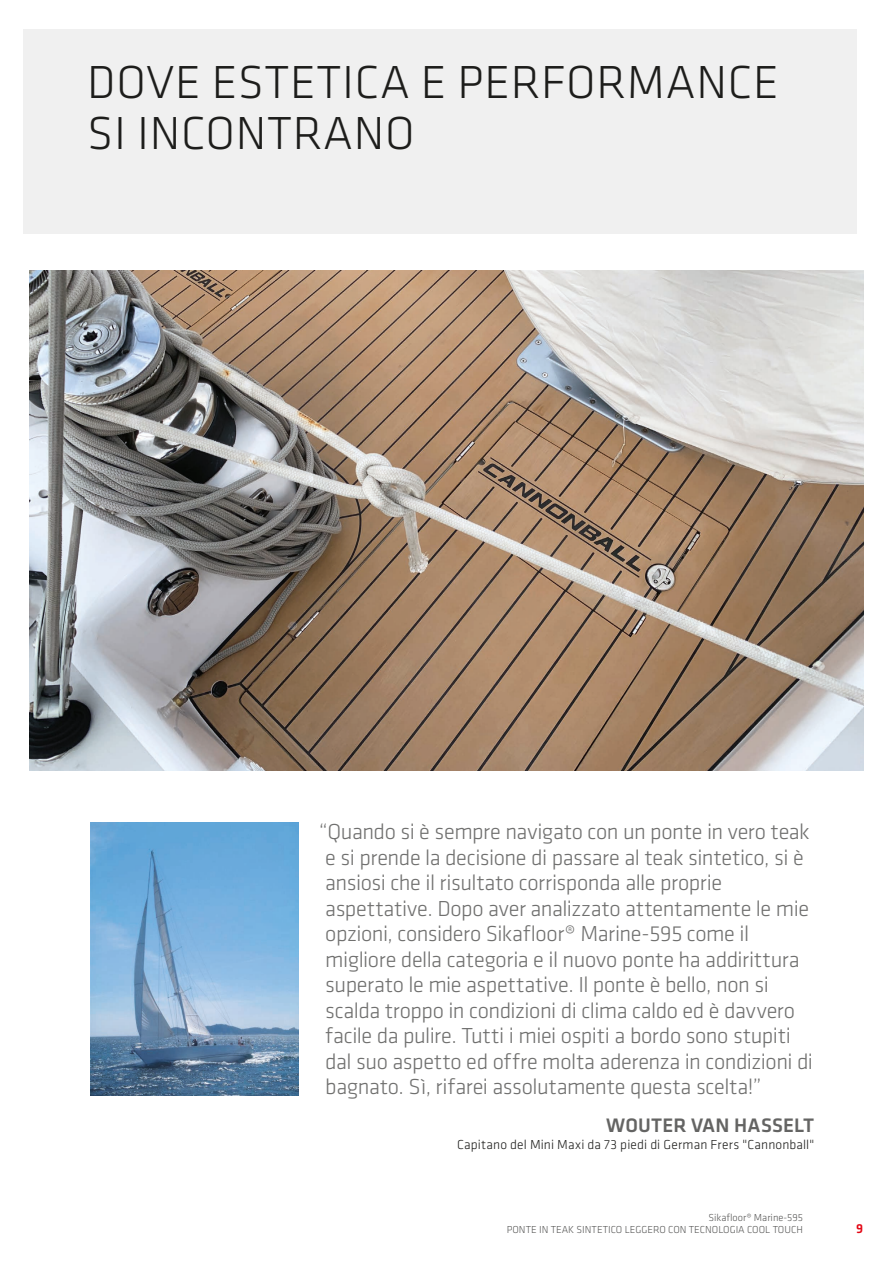
<style>
.page{position:relative;width:893px;height:1263px;background:#fff}
.page>*{position:absolute;margin:0;border:0;box-sizing:border-box;transform-origin:0 0}
.SI_Klavica_HL1{font:300 48px/51px "Klavika";letter-spacing:.015em;color:#1d1d1b}
.SI_Klavika_Quote_sma{font:300 22.5px/25.5px "Klavika";letter-spacing:-.02em;color:#70706f}
.SI_Klavika_Quote_big{font:500 20.25px "Klavika";letter-spacing:.005em;color:#646463}
.SI_Klavika_Quote_big-2{font:300 13.5px "Klavika";letter-spacing:.01em;color:#1d1d1b}
.t1{font:500 13.5px "Klavika";color:#e30614}
.t2{font:300 10.5px/12.6px "Klavika";color:#575756;text-align:right}
</style>
<div class="page">
<div style="left:23px;top:30px;width:834px;height:204px;background:#ededed"></div>
<img style="left:91px;top:822px;width:208px;height:273px">
<img style="left:30px;top:270px;width:833px;height:500px">
<p class="SI_Klavica_HL1" style="left:87px;top:56px;width:693px">DOVE ESTETICA E PERFORMANCE<br>SI INCONTRANO</p>
<p class="SI_Klavika_Quote_sma" style="left:319px;top:819px;width:496px">“Quando si è sempre navigato con un ponte in vero teak e si prende la decisione di passare al teak sintetico, si è ansiosi che il risultato corrisponda alle proprie aspettative. Dopo aver analizzato attentamente le mie opzioni, considero Sikafloor® Marine-595 come il migliore della categoria e il nuovo ponte ha addirittura superato le mie aspettative. Il ponte è bello, non si scalda troppo in condizioni di clima caldo ed è davvero facile da pulire. Tutti i miei ospiti a bordo sono stupiti dal suo aspetto ed offre molta aderenza in condizioni di bagnato. Sì, rifarei assolutamente questa scelta!”</p>
<p class="SI_Klavika_Quote_big" style="left:606px;top:1111px;width:210px">WOUTER VAN HASSELT</p>
<p class="SI_Klavika_Quote_big-2" style="left:457px;top:1136px;width:359px">Capitano del Mini Maxi da 73 piedi di German Frers "Cannonball"</p>
<p class="t2" style="left:507px;top:1211px;width:298px">Sikafloor® Marine-595<br>PONTE IN TEAK SINTETICO LEGGERO CON TECNOLOGIA COOL TOUCH</p>
<p class="t1" style="left:856px;top:1219px;width:9px">9</p>
</div>
